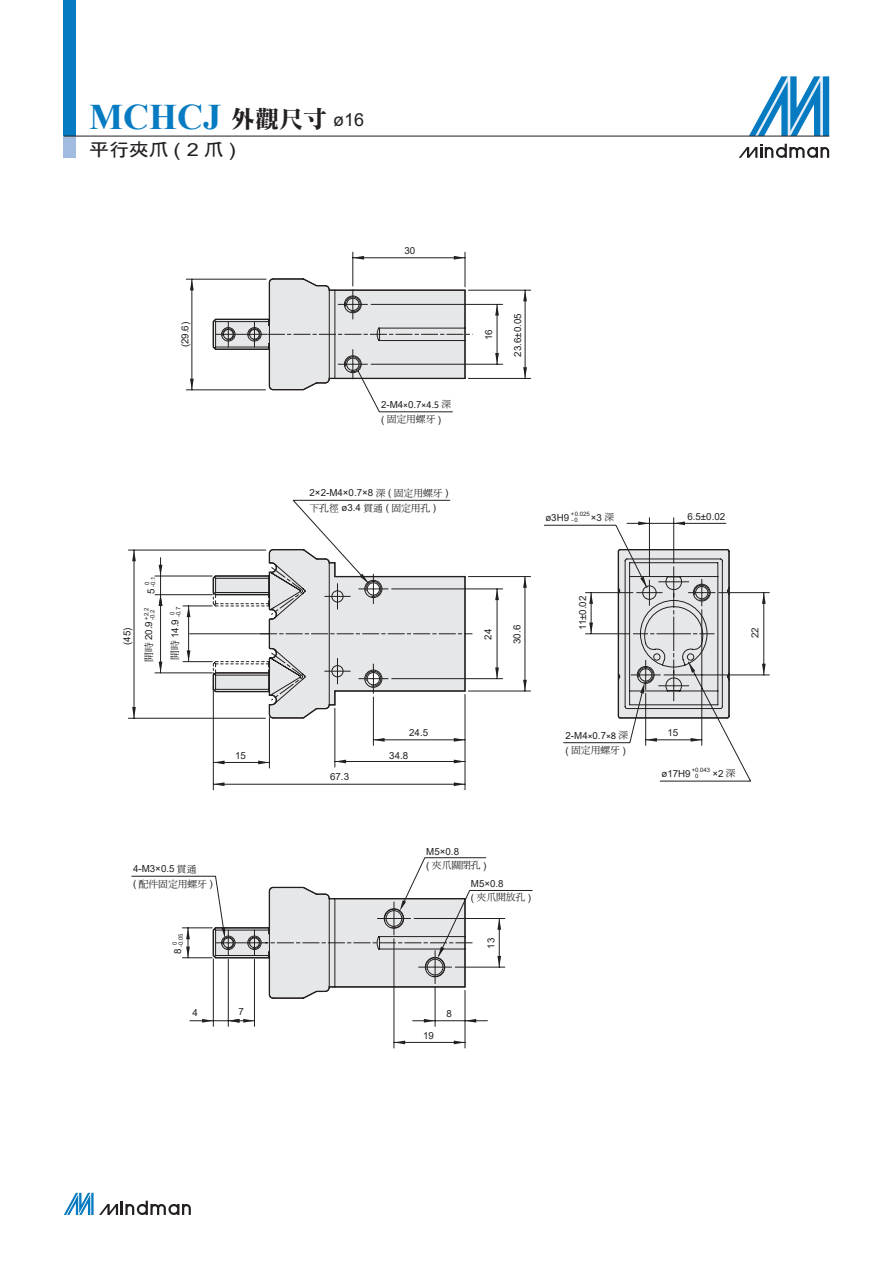
<style>
.page{position:relative;width:893px;height:1263px;background:#fff}
.page>*{position:absolute;margin:0;border:0;box-sizing:border-box;transform-origin:0 0}
.t1{font:700 36px "Times New Roman";color:#077bc1}
.t2{font:18px "DF Hei Bd HK BF";color:#231f20;scale:1.1 1}
.t3{font:9.75px "Arial";color:#231f20}
.t4{font:9.75px "DF Ming Md HK BF";color:#231f20}
.t5{font:6px/6px "Arial";color:#231f20}
.s1{font-family:"DF Li Song Bd HK BF";font-weight:400;font-size:24px;color:#231f20}
.s2{font-family:"Arial";font-weight:400;font-size:18px;color:#231f20}
.s3{font-family:"Arial"}
.s4{font-family:"DF Ming Md HK BF"}
.s5{font-family:"Hedley New"}
</style>
<div class="page">
<svg style="left:749px;top:76px;width:80px;height:60px"></svg>
<svg style="left:739px;top:144px;width:90px;height:14px"></svg>
<div style="left:64px;top:0;width:12px;height:136px;background:#077bc1"></div>
<div style="left:64px;top:136px;width:12px;height:21px;background:#a2bce1"></div>
<hr style="left:64px;top:136px;width:765px;height:1px;background:#231f20">
<svg style="left:64px;top:1193px;width:127px;height:22px"></svg>
<svg style="left:131px;top:252px;width:639px;height:796px"></svg>
<svg style="left:222px;top:295px;width:489px;height:682px"></svg>
<svg style="left:212px;top:277px;width:260px;height:114px"></svg>
<svg style="left:212px;top:548px;width:260px;height:171px"></svg>
<svg style="left:454px;top:256px;width:11px;height:4px"></svg>
<svg style="left:353px;top:256px;width:11px;height:4px"></svg>
<svg style="left:495px;top:304px;width:4px;height:12px"></svg>
<svg style="left:495px;top:353px;width:4px;height:11px"></svg>
<svg style="left:523px;top:367px;width:4px;height:11px"></svg>
<svg style="left:523px;top:290px;width:4px;height:11px"></svg>
<svg style="left:674px;top:521px;width:11px;height:4px"></svg>
<svg style="left:638px;top:521px;width:11px;height:4px"></svg>
<svg style="left:589px;top:593px;width:4px;height:11px"></svg>
<svg style="left:589px;top:622px;width:4px;height:12px"></svg>
<svg style="left:762px;top:593px;width:4px;height:11px"></svg>
<svg style="left:762px;top:664px;width:4px;height:11px"></svg>
<svg style="left:646px;top:738px;width:11px;height:4px"></svg>
<svg style="left:691px;top:738px;width:11px;height:4px"></svg>
<svg style="left:631px;top:566px;width:84px;height:135px;background:#c7c7c9"></svg>
<svg style="left:495px;top:589px;width:4px;height:11px"></svg>
<svg style="left:495px;top:667px;width:4px;height:12px"></svg>
<svg style="left:523px;top:576px;width:4px;height:12px"></svg>
<svg style="left:523px;top:680px;width:4px;height:11px"></svg>
<svg style="left:454px;top:738px;width:11px;height:4px"></svg>
<svg style="left:373px;top:738px;width:12px;height:4px"></svg>
<svg style="left:454px;top:760px;width:11px;height:3px"></svg>
<svg style="left:335px;top:760px;width:11px;height:3px"></svg>
<svg style="left:213px;top:761px;width:12px;height:3px"></svg>
<svg style="left:258px;top:761px;width:11px;height:3px"></svg>
<svg style="left:213px;top:782px;width:12px;height:4px"></svg>
<svg style="left:454px;top:782px;width:11px;height:4px"></svg>
<svg style="left:159px;top:565px;width:3px;height:11px"></svg>
<svg style="left:465px;top:1019px;width:11px;height:4px"></svg>
<svg style="left:424px;top:1019px;width:11px;height:4px"></svg>
<svg style="left:454px;top:1040px;width:11px;height:4px"></svg>
<svg style="left:394px;top:1040px;width:11px;height:4px"></svg>
<svg style="left:202px;top:1019px;width:11px;height:4px"></svg>
<svg style="left:228px;top:1019px;width:26px;height:4px"></svg>
<svg style="left:186px;top:946px;width:4px;height:12px"></svg>
<svg style="left:186px;top:928px;width:4px;height:11px"></svg>
<svg style="left:159px;top:595px;width:3px;height:11px"></svg>
<svg style="left:159px;top:662px;width:3px;height:11px"></svg>
<svg style="left:187px;top:606px;width:3px;height:11px"></svg>
<svg style="left:187px;top:650px;width:3px;height:12px"></svg>
<svg style="left:212px;top:886px;width:321px;height:113px"></svg>
<hr style="left:186px;top:279px;width:80px;height:1px;background:#231f20">
<hr style="left:186px;top:390px;width:79px;height:1px;background:#231f20">
<hr style="left:192px;top:279px;width:1px;height:111px;background:#231f20">
<hr style="left:128px;top:550px;width:138px;height:1px;background:#231f20">
<hr style="left:128px;top:718px;width:137px;height:1px;background:#231f20">
<hr style="left:134px;top:550px;width:1px;height:168px;background:#231f20">
<svg style="left:190px;top:279px;width:4px;height:11px"></svg>
<svg style="left:132px;top:550px;width:4px;height:11px"></svg>
<svg style="left:190px;top:379px;width:4px;height:11px"></svg>
<svg style="left:132px;top:707px;width:4px;height:11px"></svg>
<h1 class="t1" style="left:89px;top:91px;width:276px">MCHCJ <span class="s1">外觀尺寸</span> <span class="s2">ø16</span></h1>
<h2 class="t2" style="left:89px;top:141px;width:135px">平行夾爪 <span class="s3">( 2</span> 爪 <span class="s3">)</span></h2>
<p class="t3" style="left:178px;top:347px;width:27px;rotate:-90deg">(29.6)</p>
<p class="t3" style="left:120px;top:645px;width:19px;rotate:-90deg">(45)</p>
<p class="t5" style="left:144px;top:587px;width:12px;rotate:-90deg">0 -0.1</p>
<p class="t3" style="left:144px;top:594px;width:7px;rotate:-90deg">5</p>
<p class="t5" style="left:143px;top:620px;width:14px;rotate:-90deg">+2.2 -0.2</p>
<p class="t5" style="left:169px;top:617px;width:13px;text-indent:2px;rotate:-90deg">0 -0.7</p>
<p class="t3" style="left:142px;top:662px;width:42px;rotate:-90deg"><span class="s4">開時</span> 20.9</p>
<p class="t3" style="left:168px;top:660px;width:42px;rotate:-90deg"><span class="s4">開時</span> 14.9</p>
<p class="t3" style="left:404px;top:244px;width:12px">30</p>
<p class="t3" style="left:381px;top:398px;width:72px">2-M4<span class="s5">×</span>0.7<span class="s5">×4.5</span> <span class="s4">深</span></p>
<p class="t4" style="left:381px;top:414px;width:62px"><span class="s3">(</span> 固定用螺牙 <span class="s3">)</span></p>
<p class="t3" style="left:310px;top:486px;width:140px">2×2-M4×0.7×8 <span class="s4">深</span> ( <span class="s4">固定用螺牙</span> )</p>
<p class="t4" style="left:310px;top:503px;width:128px">下孔徑 <span class="s3">ø3.4</span> 貫通 <span class="s3">(</span> 固定用孔 <span class="s3">)</span></p>
<p class="t3" style="left:482px;top:340px;width:12px;rotate:-90deg">16</p>
<p class="t3" style="left:511px;top:357px;width:45px;rotate:-90deg">23.6±0.05</p>
<p class="t5" style="left:571px;top:511px;width:20px">+0.025 -0</p>
<p class="t3" style="left:545px;top:510px;width:25px">ø3H9</p>
<p class="t3" style="left:591px;top:510px;width:25px">×3 <span class="s4">深</span></p>
<p class="t3" style="left:687px;top:510px;width:39px">6.5±0.02</p>
<p class="t3" style="left:576px;top:630px;width:36px;rotate:-90deg">11±0.02</p>
<p class="t3" style="left:510px;top:644px;width:20px;rotate:-90deg">30.6</p>
<p class="t3" style="left:481px;top:640px;width:12px;rotate:-90deg">24</p>
<p class="t3" style="left:748px;top:638px;width:12px;rotate:-90deg">22</p>
<p class="t3" style="left:409px;top:726px;width:20px">24.5</p>
<p class="t3" style="left:235px;top:748px;width:12px">15</p>
<p class="t3" style="left:389px;top:748px;width:20px">34.8</p>
<p class="t3" style="left:330px;top:769px;width:20px">67.3</p>
<p class="t3" style="left:566px;top:729px;width:64px">2-M4<span class="s5">×</span>0.7<span class="s5">×8</span> <span class="s4">深</span></p>
<p class="t4" style="left:566px;top:745px;width:62px"><span class="s3">(</span> 固定用螺牙 <span class="s3">)</span></p>
<p class="t3" style="left:667px;top:725px;width:12px">15</p>
<p class="t5" style="left:695px;top:767px;width:17px;text-indent:-3px">+0.043<br>0</p>
<p class="t3" style="left:661px;top:766px;width:31px">ø17H9</p>
<p class="t3" style="left:712px;top:766px;width:25px">×2 <span class="s4">深</span></p>
<p class="t3" style="left:426px;top:845px;width:34px">M5×0.8</p>
<p class="t4" style="left:426px;top:860px;width:62px"><span class="s3">(</span> 夾爪關閉孔 <span class="s3">)</span></p>
<p class="t3" style="left:133px;top:862px;width:65px">4-M3×0.5 <span class="s4">貫通</span></p>
<p class="t4" style="left:133px;top:879px;width:81px"><span class="s3">(</span> 配件固定用螺牙 <span class="s3">)</span></p>
<p class="t3" style="left:471px;top:877px;width:34px">M5×0.8</p>
<p class="t4" style="left:471px;top:892px;width:62px"><span class="s3">(</span> 夾爪開放孔 <span class="s3">)</span></p>
<p class="t5" style="left:172px;top:947px;width:15px;rotate:-90deg">0 -0.05</p>
<p class="t3" style="left:171px;top:954px;width:7px;rotate:-90deg">8</p>
<p class="t3" style="left:192px;top:1006px;width:7px">4</p>
<p class="t3" style="left:239px;top:1005px;width:7px">7</p>
<p class="t3" style="left:446px;top:1007px;width:7px">8</p>
<p class="t3" style="left:423px;top:1029px;width:12px">19</p>
<p class="t3" style="left:484px;top:949px;width:12px;rotate:-90deg">13</p>
</div>
